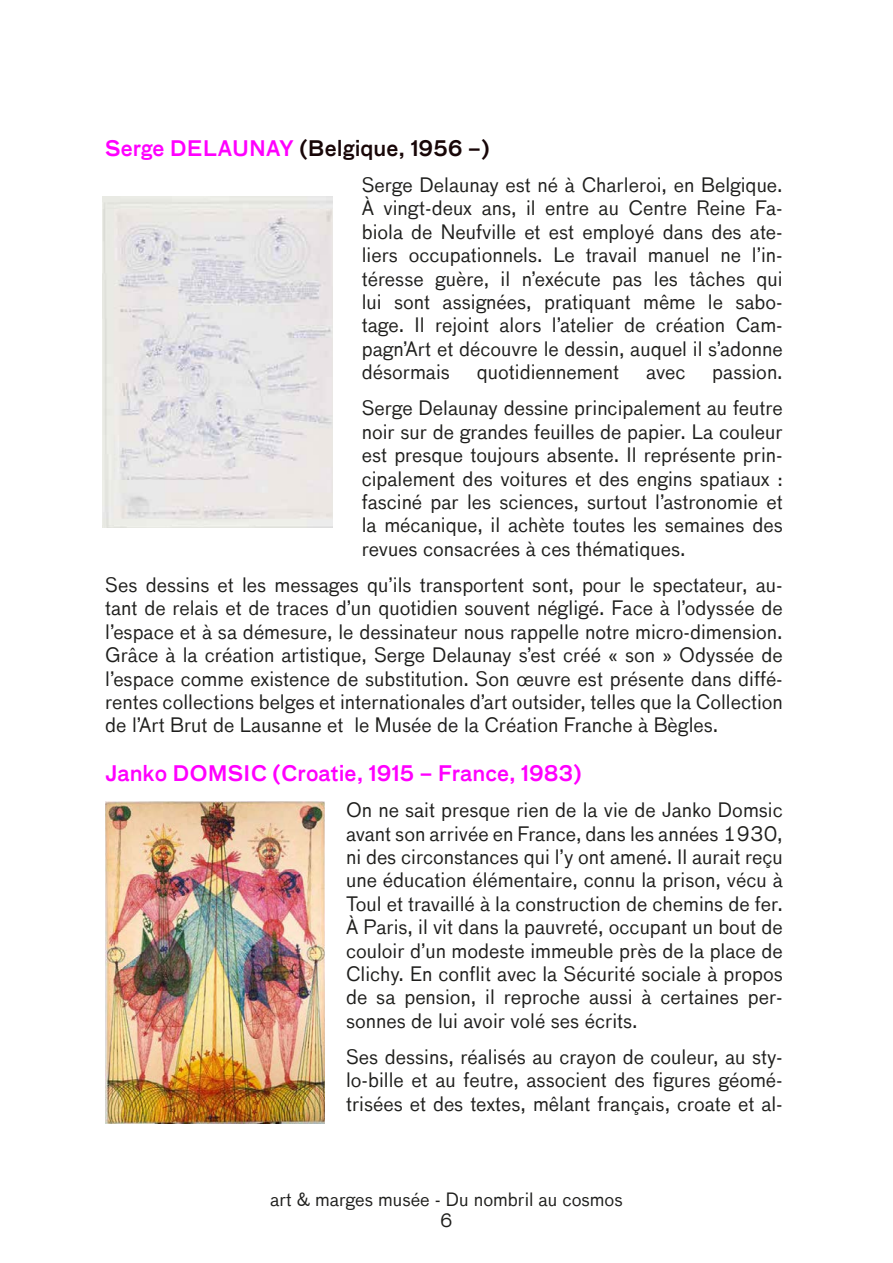
<style>
.page{position:relative;width:893px;height:1263px;background:#fff}
.page>*{position:absolute;margin:0;border:0;box-sizing:border-box;transform-origin:0 0}
.t1{font:500 21px "Bau LF";color:#f0f}
.t2{font:500 21px "Bau LF";color:#180607}
.t3{font:19.5px/23.4px "Bau TF";color:#1e1e1c;text-align:justify}
.t4{font:18px/21.6px "Bau LF";color:#1e1e1c;text-align:center}
.s1{color:#f0f}
</style>
<div class="page">
<img style="left:105px;top:801px;width:220px;height:322px">
<img style="left:103px;top:197px;width:230px;height:330px">
<p class="t2" style="left:105px;top:136px;width:386px"><span class="s1">Serge DELAUNAY</span> (Belgique, 1956 –)</p>
<p class="t3" style="left:362px;top:174px;width:423px">Serge Delaunay est né à Charleroi, en Belgique.<br>À vingt-deux ans, il entre au Centre Reine Fa&shy;biola de Neufville et est employé dans des ate&shy;liers occupationnels. Le travail manuel ne l’in&shy;téresse guère, il n’exécute pas les tâches qui lui sont assignées, pratiquant même le sabo&shy;tage. Il rejoint alors l’atelier de création Cam&shy;pagn’Art et découvre le dessin, auquel il s’adonne désormais</p>
<p class="t3" style="left:477px;top:361px;width:144px">quotidiennement</p>
<p class="t3" style="left:646px;top:361px;width:41px">avec</p>
<p class="t3" style="left:362px;top:354px;width:423px;line-height:36.2px;text-align:right">passion.<br>Serge Delaunay dessine principalement au feutre</p>
<p class="t3" style="left:362px;top:420px;width:423px">noir sur de grandes feuilles de papier. La couleur est presque toujours absente. Il représente prin&shy;cipalement des voitures et des engins spatiaux : fasciné par les sciences, surtout l’astronomie et la mécanique, il achète toutes les semaines des revues consacrées à ces thématiques.</p>
<p class="t3" style="left:105px;top:574px;width:679px">Ses dessins et les messages qu’ils transportent sont, pour le spectateur, au&shy;tant de relais et de traces d’un quotidien souvent négligé. Face à l’odyssée de l’espace et à sa démesure, le dessinateur nous rappelle notre micro-dimension.<br>Grâce à la création artistique, Serge Delaunay s’est créé « son » Odyssée de l’espace comme existence de substitution. Son œuvre est présente dans diffé&shy;rentes collections belges et internationales d’art outsider, telles que la Collection de l’Art Brut de Lausanne et le Musée de la Création Franche à Bègles.</p>
<p class="t1" style="left:105px;top:761px;width:478px">Janko DOMSIC (Croatie, 1915 – France, 1983)</p>
<p class="t3" style="left:346px;top:799px;width:438px">On ne sait presque rien de la vie de Janko Domsic avant son arrivée en France, dans les années 1930, ni des circonstances qui l’y ont amené. Il aurait reçu une éducation élémentaire, connu la prison, vécu à Toul et travaillé à la construction de chemins de fer.<br>À Paris, il vit dans la pauvreté, occupant un bout de couloir d’un modeste immeuble près de la place de Clichy. En conflit avec la Sécurité sociale à propos de sa pension, il reproche aussi à certaines per&shy;sonnes de lui avoir volé ses écrits.</p>
<p class="t3" style="left:346px;top:1045px;width:438px">Ses dessins, réalisés au crayon de couleur, au sty&shy;lo-bille et au feutre, associent des figures géomé&shy;trisées et des textes, mêlant français, croate et al-</p>
<p class="t4" style="left:270px;top:1188px;width:354px">art &amp; marges musée - Du nombril au cosmos<br>6</p>
</div>
